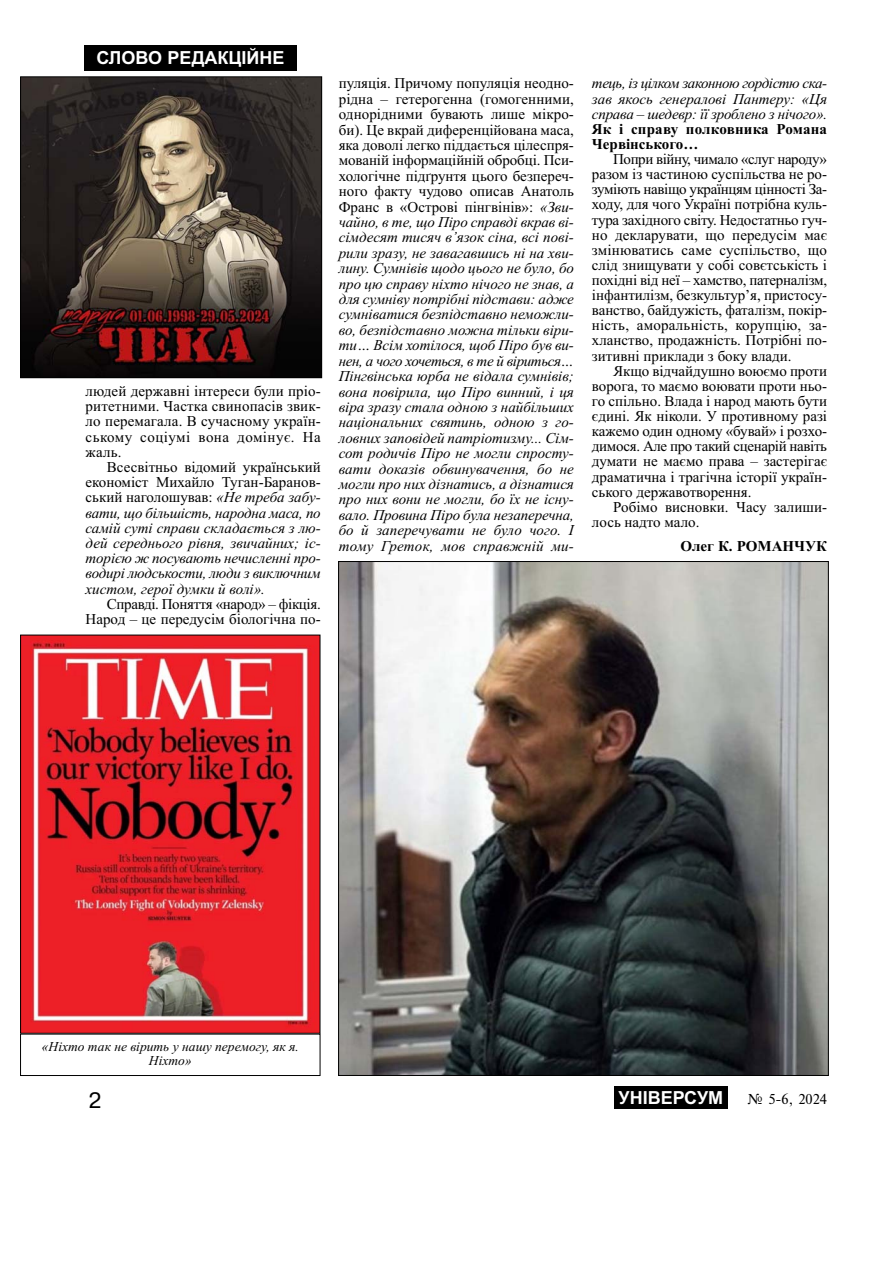
<style>
.page{position:relative;width:893px;height:1263px;background:#fff}
.page>*{position:absolute;margin:0;border:0;box-sizing:border-box;transform-origin:0 0}
.t1{font:21px "Ukr";color:#000}
.t2{font:700 18px "Arial";color:#fff}
.t3{font:italic 15px/15.5px "Times New Roman";color:#000;text-align:justify}
.t4{font:15px/15.1px "Times New Roman";color:#000;text-align:justify}
.t5{font:15px/15.1px "Times New Roman";letter-spacing:-.02em;color:#000;text-align:right}
.t6{font:700 15px/15.1px "Times New Roman";color:#000}
.t7{font:15px "Times";color:#000}
.t8{font:italic 13.5px/13.5px "Times New Roman";color:#000;text-align:center}
.s1{font-style:normal}
</style>
<div class="page">
<div style="left:84px;top:45px;width:213px;height:25px;background:#000"></div>
<div style="left:614px;top:1087px;width:113px;height:22px;background:#000"></div>
<div style="left:20px;top:1034px;width:300px;height:42px;border:1px solid #000"></div>
<img style="left:22px;top:637px;width:296px;height:395px">
<div style="left:20px;top:635px;width:300px;height:399px;border:1px solid #000"></div>
<img style="left:22px;top:79px;width:298px;height:297px">
<div style="left:20px;top:77px;width:302px;height:301px;border:1px solid #000"></div>
<img style="left:340px;top:563px;width:486px;height:511px">
<p class="t2" style="left:96px;top:47px;width:190px">СЛОВО РЕДАКЦІЙНЕ</p>
<p class="t4" style="left:86px;top:385px;width:237px">людей державні інтереси були пріо&shy;ритетними. Частка свинопасів звик&shy;ло перемагала. В сучасному україн&shy;ському соціумі вона домінує. На жаль.</p>
<p class="t3" style="left:86px;top:459px;width:237px;text-indent:21px"><span class="s1">Всесвітньо відомий український економіст Михайло Туган-Баранов&shy;ський наголошував:</span> «Не треба забу&shy;вати, що більшість, народна маса, по самій суті справи складається з лю&shy;дей середнього рівня, звичайних; іс&shy;торією ж посувають нечисленні про&shy;водирі людськости, люди з виключним хистом, герої думки й волі».</p>
<p class="t5" style="left:86px;top:598px;width:237px">Справді. Поняття «народ» – фікція.<br>Народ – це передусім біологічна по-</p>
<p class="t3" style="left:339px;top:76px;width:237px"><span class="s1">пуляція. Причому популяція неодно&shy;рідна – гетерогенна (гомогенними, однорідними бувають лише мікро&shy;би). Це вкрай диференційована маса, яка доволі легко піддається цілеспря&shy;мованій інформаційній обробці. Пси&shy;хологічне підґрунтя цього безпереч&shy;ного факту чудово описав Анатоль Франс в «Острові пінгвінів»:</span> «Зви&shy;чайно, в те, що Піро справді вкрав ві&shy;сімдесят тисяч в’язок сіна, всі пові&shy;рили зразу, не завагавшись ні на хви&shy;лину. Сумнівів щодо цього не було, бо про цю справу ніхто нічого не знав, а для сумніву потрібні підстави: адже сумніватися безпідставно неможли&shy;во, безпідставно можна тільки віри&shy;ти… Всім хотілося, щоб Піро був ви&shy;нен, а чого хочеться, в те й віриться… Пінгвінська юрба не відала сумнівів; вона повірила, що Піро винний, і ця віра зразу стала одною з найбільших національних святинь, одною з го&shy;ловних заповідей патріотизму... Сім&shy;сот родичів Піро не могли спросту&shy;вати доказів обвинувачення, бо не могли про них дізнатись, а дізнатися про них вони не могли, бо їх не існу&shy;вало. Провина Піро була незаперечна, бо й заперечувати не було чого. І тому Греток, мов справжній ми-</p>
<p class="t3" style="left:592px;top:76px;width:237px">тець, із цілком законною гордістю ска&shy;зав якось генералові Пантеру: «Ця справа – шедевр: її зроблено з нічого».</p>
<p class="t6" style="left:592px;top:123px;width:236px">Як і справу полковника Романа<br>Червінського…</p>
<p class="t4" style="left:592px;top:153px;width:237px;text-indent:21px">Попри війну, чимало «слуг народу» разом із частиною суспільства не ро&shy;зуміють навіщо українцям цінності За&shy;ходу, для чого Україні потрібна куль&shy;тура західного світу. Недостатньо гуч&shy;но декларувати, що передусім має змінюватись саме суспільство, що слід знищувати у собі совєтськість і похідні від неї – хамство, патерналізм, інфантилізм, безкультур’я, пристосу&shy;ванство, байдужість, фаталізм, покір&shy;ність, аморальність, корупцію, за&shy;хланство, продажність. Потрібні по&shy;зитивні приклади з боку влади.</p>
<p class="t4" style="left:592px;top:365px;width:237px;text-indent:21px">Якщо відчайдушно воюємо проти ворога, то маємо воювати проти ньо&shy;го спільно. Влада і народ мають бути єдині. Як ніколи. У противному разі кажемо один одному «бувай» і розхо&shy;димося. Але про такий сценарій навіть думати не маємо права – застерігає драматична і трагічна історії україн&shy;ського державотворення.</p>
<p class="t4" style="left:592px;top:501px;width:237px;text-indent:21px">Робімо висновки. Часу залиши&shy;лось надто мало.</p>
<p class="t6" style="left:680px;top:540px;width:148px">Олег К. РОМАНЧУК</p>
<p class="t8" style="left:42px;top:1040px;width:258px">«Ніхто так не вірить у нашу перемогу, як я.<br>Ніхто»</p>
<h1 class="t1" style="left:89px;top:1088px;width:14px">2</h1>
<p class="t2" style="left:618px;top:1087px;width:106px">УНІВЕРСУМ</p>
<p class="t7" style="left:747px;top:1090px;width:81px">‹ 5-6, 2024</p>
</div>
